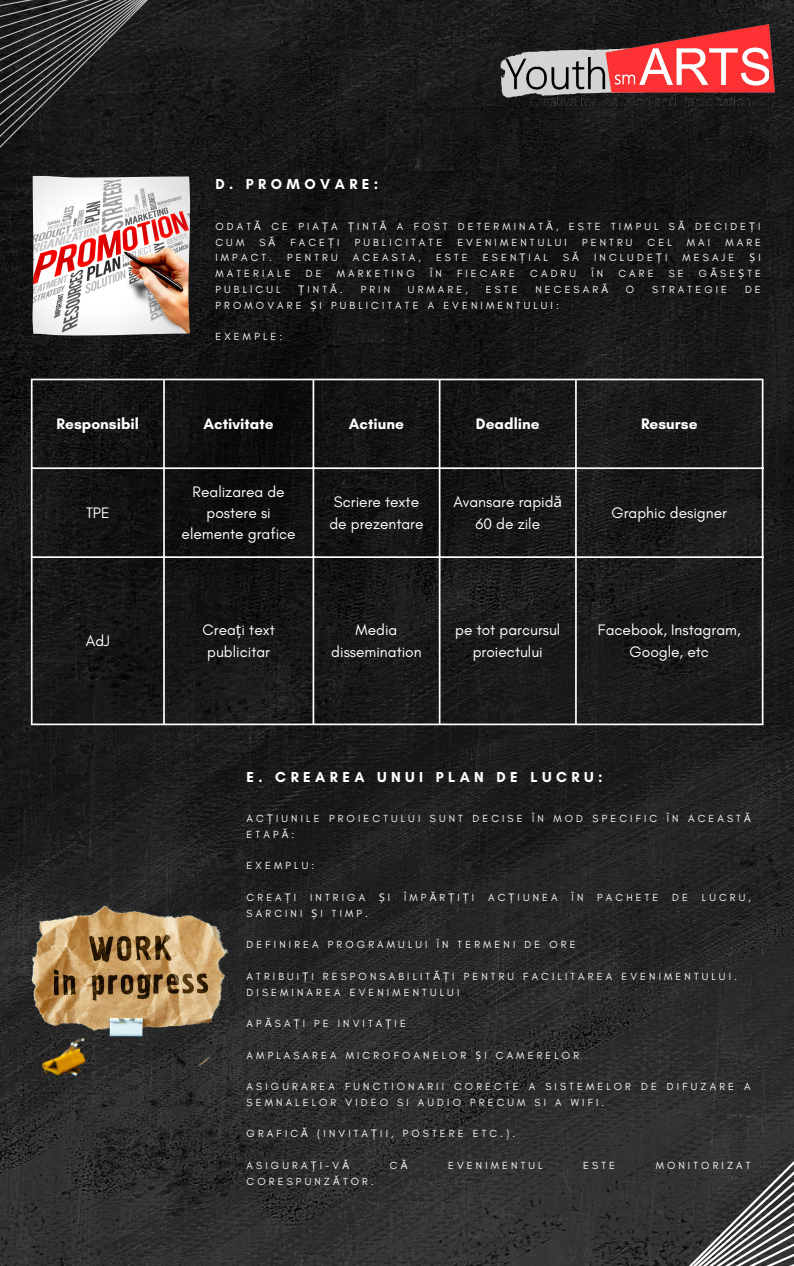
<style>
.page{position:relative;width:794px;height:1266px;background:#fff}
.page>*{position:absolute;margin:0;border:0;box-sizing:border-box;transform-origin:0 0}
.t1{font:15.45px/21.4px "Glacial Indifference";color:#fff;text-align:center}
.t2{font:700 15.45px "Glacial Indifference";color:#fff}
.t3{font:700 14.7px "Glacial Indifference";letter-spacing:.3em;color:#fff}
.t4{font:10.5px/15.8px "Glacial Indifference";letter-spacing:.3em;color:#fff}
.t5{font:10.5px "Noto Sans";color:#fff}
.s1{font-family:"Noto Sans"}
.s2{font-family:"Glacial Indifference"}
</style>
<div class="page">
<img style="left:0;top:0;width:793px;height:1266px">
<svg style="left:626px;top:1031px;width:167px;height:235px;background:#3a3a3a"></svg>
<svg style="left:0;top:0;width:175px;height:156px;background:#262626"></svg>
<svg style="left:500px;top:48px;width:5px;height:49px"></svg>
<img style="left:505px;top:25px;width:268px;height:83px">
<img style="left:32px;top:176px;width:158px;height:160px">
<img style="left:13px;top:859px;width:225px;height:236px">
<hr style="left:31px;top:380px;width:2px;height:343px;background:#fff">
<hr style="left:163px;top:380px;width:2px;height:343px;background:#fff">
<hr style="left:312px;top:380px;width:2px;height:343px;background:#fff">
<hr style="left:438px;top:380px;width:2px;height:343px;background:#fff">
<hr style="left:574px;top:380px;width:2px;height:343px;background:#fff">
<hr style="left:761px;top:380px;width:2px;height:343px;background:#fff">
<hr style="left:31px;top:379px;width:732px;height:1px;background:#fff">
<hr style="left:31px;top:467px;width:732px;height:2px;background:#fff">
<hr style="left:31px;top:556px;width:732px;height:2px;background:#fff">
<hr style="left:31px;top:723px;width:732px;height:2px;background:#fff">
<h2 class="t3" style="left:215px;top:175px;width:164px">D. PROMOVARE:</h2>
<p class="t4" style="left:215px;top:218px;width:546px">ODAT<span class="s1">Ă</span> CE PIA<span class="s1">Ț</span>A <span class="s1">Ț</span>INT<span class="s1">Ă</span> A FOST DETERMINAT<span class="s1">Ă</span>, ESTE TIMPUL S<span class="s1">Ă</span> DECIDE<span class="s1">Ț</span>I<br>CUM</p>
<p class="t4" style="left:259px;top:234px;width:17px">S <span class="s1">Ă</span></p>
<p class="t4" style="left:290px;top:234px;width:51px">FACE<span class="s1">Ț</span>I</p>
<p class="t4" style="left:354px;top:234px;width:89px">PUBLICITATE</p>
<p class="t4" style="left:457px;top:234px;width:111px">EVENIMENTULUI</p>
<p class="t4" style="left:581px;top:234px;width:52px">PENTRU</p>
<p class="t4" style="left:647px;top:234px;width:26px">CEL</p>
<p class="t4" style="left:686px;top:234px;width:25px">MAI</p>
<p class="t4" style="left:725px;top:234px;width:37px">MARE</p>
<p class="t4" style="left:215px;top:250px;width:58px">IMPACT.</p>
<p class="t4" style="left:287px;top:250px;width:52px">PENTRU</p>
<p class="t4" style="left:352px;top:250px;width:70px">ACEASTA,</p>
<p class="t4" style="left:436px;top:250px;width:33px">ESTE</p>
<p class="t4" style="left:482px;top:250px;width:66px">ESEN<span class="s1">Ț</span>IAL</p>
<p class="t4" style="left:562px;top:250px;width:17px">S <span class="s1">Ă</span></p>
<p class="t4" style="left:593px;top:250px;width:75px">INCLUDE<span class="s1">Ț</span>I</p>
<p class="t4" style="left:682px;top:250px;width:53px">MESAJE</p>
<p class="t5" style="left:749px;top:250px;width:13px">Ș <span class="s2">I</span></p>
<p class="t4" style="left:215px;top:266px;width:76px">MATERIALE</p>
<p class="t4" style="left:305px;top:266px;width:17px">D E</p>
<p class="t4" style="left:336px;top:266px;width:79px">MARKETING</p>
<p class="t4" style="left:430px;top:266px;width:13px">Î N</p>
<p class="t4" style="left:457px;top:266px;width:59px">FIECARE</p>
<p class="t4" style="left:530px;top:266px;width:47px">CADRU</p>
<p class="t4" style="left:591px;top:266px;width:13px">Î N</p>
<p class="t4" style="left:618px;top:266px;width:37px">CARE</p>
<p class="t4" style="left:668px;top:266px;width:16px">S E</p>
<p class="t4" style="left:698px;top:266px;width:63px">G<span class="s1">Ă</span>SE<span class="s1">Ș</span>TE</p>
<p class="t4" style="left:215px;top:281px;width:66px">PUBLICUL</p>
<p class="t4" style="left:298px;top:281px;width:46px"><span class="s1">Ț</span>INT<span class="s1">Ă</span>.</p>
<p class="t4" style="left:360px;top:281px;width:31px">PRIN</p>
<p class="t4" style="left:407px;top:281px;width:61px">URMARE,</p>
<p class="t4" style="left:485px;top:281px;width:33px">ESTE</p>
<p class="t4" style="left:535px;top:281px;width:74px">NECESAR<span class="s1">Ă</span></p>
<p class="t4" style="left:625px;top:281px;width:10px">O</p>
<p class="t4" style="left:651px;top:281px;width:76px">STRATEGIE</p>
<p class="t4" style="left:744px;top:281px;width:17px">D E</p>
<p class="t4" style="left:215px;top:297px;width:345px">PROMOVARE <span class="s1">Ș</span>I PUBLICITATE A EVENIMENTULUI:</p>
<p class="t4" style="left:215px;top:329px;width:68px">EXEMPLE:</p>
<h1 class="t2" style="left:57px;top:414px;width:84px">Responsibil</h1>
<h1 class="t2" style="left:203px;top:414px;width:72px">Activitate</h1>
<h1 class="t2" style="left:349px;top:414px;width:57px">Actiune</h1>
<h1 class="t2" style="left:475px;top:414px;width:65px">Deadline</h1>
<h1 class="t2" style="left:640px;top:414px;width:58px">Resurse</h1>
<h1 class="t1" style="left:86px;top:502px;width:25px">TPE</h1>
<h1 class="t1" style="left:181px;top:480px;width:115px">Realizarea de postere si elemente grafice</h1>
<h1 class="t1" style="left:329px;top:491px;width:96px;text-align:left">Scriere texte de prezentare</h1>
<h1 class="t1" style="left:453px;top:491px;width:110px">Avansare rapid<span class="s1">ă<br></span>60 de zile</h1>
<h1 class="t1" style="left:611px;top:502px;width:117px">Graphic designer</h1>
<h1 class="t1" style="left:86px;top:630px;width:26px">AdJ</h1>
<h1 class="t1" style="left:202px;top:619px;width:74px">Crea<span class="s1">ț</span>i text publicitar</h1>
<h1 class="t1" style="left:331px;top:619px;width:92px">Media dissemination</h1>
<h1 class="t1" style="left:455px;top:619px;width:107px">pe tot parcursul proiectului</h1>
<h1 class="t1" style="left:597px;top:619px;width:144px">Facebook, Instagram,<br>Google, etc</h1>
<h2 class="t3" style="left:246px;top:767px;width:357px">E. CREAREA UNUI PLAN DE LUCRU:</h2>
<p class="t4" style="left:246px;top:810px;width:505px">AC<span class="s1">Ț</span>IUNILE PROIECTULUI SUNT DECISE ÎN MOD SPECIFIC ÎN ACEAST<span class="s1">Ă<br></span>ETAP<span class="s1">Ă</span>:</p>
<p class="t4" style="left:246px;top:858px;width:69px">EXEMPLU:</p>
<p class="t4" style="left:246px;top:889px;width:51px">CREA<span class="s1">Ț</span>I</p>
<p class="t4" style="left:310px;top:889px;width:56px">INTRIGA</p>
<p class="t5" style="left:379px;top:889px;width:13px">Ș <span class="s2">I</span></p>
<p class="t4" style="left:404px;top:889px;width:72px">ÎMP<span class="s1">Ă</span>R<span class="s1">Ț</span>I<span class="s1">Ț</span>I</p>
<p class="t4" style="left:488px;top:889px;width:71px">AC<span class="s1">Ț</span>IUNEA</p>
<p class="t4" style="left:571px;top:889px;width:13px">Î N</p>
<p class="t4" style="left:597px;top:889px;width:63px">PACHETE</p>
<p class="t4" style="left:672px;top:889px;width:17px">D E</p>
<p class="t4" style="left:701px;top:889px;width:51px">LUCRU,</p>
<p class="t4" style="left:246px;top:905px;width:123px">SARCINI <span class="s1">Ș</span>I TIMP.</p>
<p class="t4" style="left:246px;top:936px;width:330px">DEFINIREA PROGRAMULUI ÎN TERMENI DE ORE</p>
<p class="t4" style="left:246px;top:968px;width:491px">ATRIBUI<span class="s1">Ț</span>I RESPONSABILIT<span class="s1">ĂȚ</span>I PENTRU FACILITAREA EVENIMENTULUI.<br>DISEMINAREA EVENIMENTULUI</p>
<p class="t4" style="left:246px;top:1015px;width:161px">AP<span class="s1">Ă</span>SA<span class="s1">Ț</span>I PE INVITA<span class="s1">Ț</span>IE</p>
<p class="t4" style="left:246px;top:1047px;width:334px">AMPLASAREA MICROFOANELOR <span class="s1">Ș</span>I CAMERELOR</p>
<p class="t4" style="left:246px;top:1078px;width:505px">ASIGURAREA FUNCTIONARII CORECTE A SISTEMELOR DE DIFUZARE A<br>SEMNALELOR VIDEO SI AUDIO PRECUM SI A WIFI.</p>
<p class="t4" style="left:246px;top:1125px;width:270px">GRAFIC<span class="s1">Ă</span> (INVITA<span class="s1">Ț</span>II, POSTERE ETC.).</p>
<p class="t4" style="left:246px;top:1157px;width:104px">ASIGURA<span class="s1">Ț</span>I-V<span class="s1">Ă</span></p>
<p class="t4" style="left:389px;top:1157px;width:19px">C <span class="s1">Ă</span></p>
<p class="t4" style="left:448px;top:1157px;width:96px">EVENIMENTUL</p>
<p class="t4" style="left:583px;top:1157px;width:33px">ESTE</p>
<p class="t4" style="left:655px;top:1157px;width:96px">MONITORIZAT</p>
<p class="t4" style="left:246px;top:1173px;width:129px">CORESPUNZ<span class="s1">Ă</span>TOR.</p>
</div>
